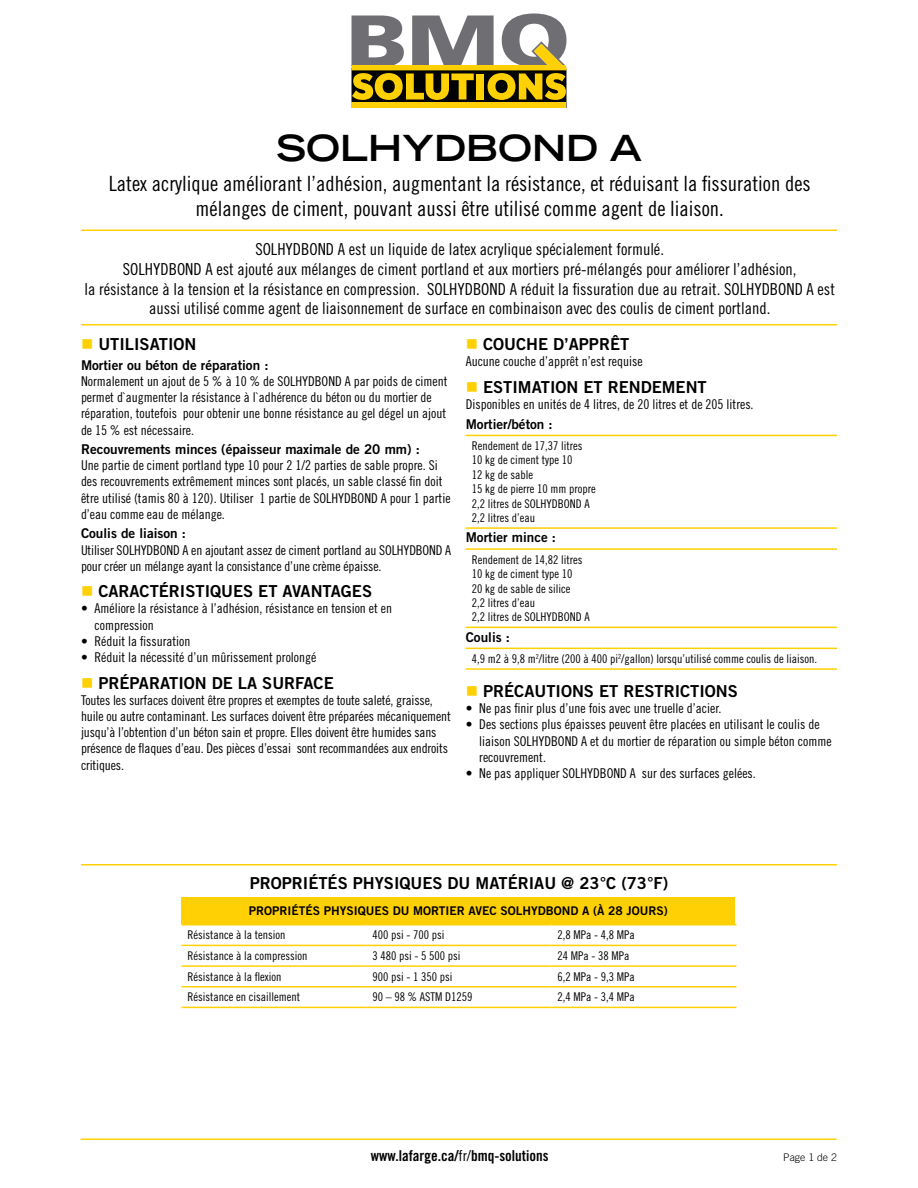
<style>
.page{position:relative;width:918px;height:1188px;background:#fff}
.page>*{position:absolute;margin:0;border:0;box-sizing:border-box;transform-origin:0 0}
.t1{font:700 expanded 36px "Trade Gothic LT Std";color:#000}
.t2{font:21px/25.2px "Trade Gothic LT Std Cn 18";color:#000;text-align:center}
.t3{font:16.5px/19.8px "Trade Gothic LT Std Cn 18";color:#000;text-align:center}
.t4{font:16.5px "Trade Gothic LT Std Bd 2";color:#000}
.t5{font:15px "Trade Gothic LT Std Bd Cn 20";color:#000}
.t6{font:13.5px/16.2px "Trade Gothic LT Std Cn 18";color:#000}
.t7{font:13.5px "Trade Gothic LT Std Bd 2";color:#000}
.t8{font:12px/14.4px "Trade Gothic LT Std Cn 18";color:#000}
.t9{font:12px "Trade Gothic LT Std Bd 2";color:#000}
.t10{font:300 10.5px "Trade Gothic LT Std";color:#000}
.s1{color:#ffd004}
.s2{font-family:"Trade Gothic LT Std Cn 18"}
</style>
<div class="page">
<hr style="left:81px;top:230px;width:756px;height:1px;background:#ffd004">
<hr style="left:81px;top:324px;width:756px;height:2px;background:#ffd004">
<hr style="left:466px;top:435px;width:371px;height:1px;background:#ffd004">
<hr style="left:466px;top:527px;width:371px;height:2px;background:#ffd004">
<hr style="left:466px;top:548px;width:371px;height:2px;background:#ffd004">
<hr style="left:466px;top:627px;width:371px;height:1px;background:#ffd004">
<hr style="left:466px;top:648px;width:371px;height:1px;background:#ffd004">
<hr style="left:466px;top:668px;width:371px;height:2px;background:#ffd004">
<hr style="left:81px;top:864px;width:756px;height:2px;background:#ffd004">
<div style="left:182px;top:897px;width:553px;height:27px;background:#ffd004"></div>
<hr style="left:182px;top:924px;width:185px;height:2px;background:#ffd004">
<hr style="left:367px;top:924px;width:184px;height:2px;background:#ffd004">
<hr style="left:551px;top:924px;width:185px;height:2px;background:#ffd004">
<hr style="left:182px;top:945px;width:185px;height:1px;background:#ffd004">
<hr style="left:367px;top:945px;width:184px;height:1px;background:#ffd004">
<hr style="left:551px;top:945px;width:185px;height:1px;background:#ffd004">
<hr style="left:182px;top:965px;width:185px;height:2px;background:#ffd004">
<hr style="left:367px;top:965px;width:184px;height:2px;background:#ffd004">
<hr style="left:551px;top:965px;width:185px;height:2px;background:#ffd004">
<hr style="left:182px;top:986px;width:185px;height:1px;background:#ffd004">
<hr style="left:367px;top:986px;width:184px;height:1px;background:#ffd004">
<hr style="left:551px;top:986px;width:185px;height:1px;background:#ffd004">
<hr style="left:182px;top:1007px;width:185px;height:1px;background:#ffd004">
<hr style="left:367px;top:1007px;width:184px;height:1px;background:#ffd004">
<hr style="left:551px;top:1007px;width:185px;height:1px;background:#ffd004">
<svg style="left:352px;top:14px;width:214px;height:94px"></svg>
<hr style="left:81px;top:1138px;width:756px;height:2px;background:#ffd004">
<h1 class="t1" style="left:276px;top:125px;width:367px">SOLHYDBOND A</h1>
<h2 class="t2" style="left:109px;top:170px;width:704px">Latex acrylique améliorant l’adhésion, augmentant la résistance, et réduisant la fissuration des mélanges de ciment, pouvant aussi être utilisé comme agent de liaison.</h2>
<p class="t3" style="left:84px;top:239px;width:752px">SOLHYDBOND A est un liquide de latex acrylique spécialement formulé.<br>SOLHYDBOND A est ajouté aux mélanges de ciment portland et aux mortiers pré-mélangés pour améliorer l’adhésion,<br>la résistance à la tension et la résistance en compression. SOLHYDBOND A réduit la fissuration due au retrait. SOLHYDBOND A est aussi utilisé comme agent de liaisonnement de surface en combinaison avec des coulis de ciment portland.</p>
<p class="t4" style="left:81px;top:334px;width:117px"><span class="s1">■</span> UTILISATION</p>
<p class="t7" style="left:81px;top:357px;width:189px">Mortier ou béton de réparation :</p>
<p class="t6" style="left:81px;top:373px;width:368px">Normalement un ajout de 5 % à 10 % de SOLHYDBOND A par poids de ciment permet d`augmenter la résistance à l`adhérence du béton ou du mortier de réparation, toutefois pour obtenir une bonne résistance au gel dégel un ajout de 15 % est nécessaire.</p>
<p class="t7" style="left:81px;top:441px;width:340px">Recouvrements minces (épaisseur maximale de 20 mm) :</p>
<p class="t6" style="left:81px;top:457px;width:371px">Une partie de ciment portland type 10 pour 2 1/2 parties de sable propre. Si des recouvrements extrêmement minces sont placés, un sable classé fin doit être utilisé (tamis 80 à 120). Utiliser 1 partie de SOLHYDBOND A pour 1 partie d’eau comme eau de mélange.</p>
<p class="t7" style="left:81px;top:525px;width:106px">Coulis de liaison :</p>
<p class="t6" style="left:81px;top:541px;width:372px">Utiliser SOLHYDBOND A en ajoutant assez de ciment portland au SOLHYDBOND A pour créer un mélange ayant la consistance d’une crème épaisse.</p>
<p class="t4" style="left:81px;top:581px;width:293px"><span class="s1">■</span> CARACTÉRISTIQUES ET AVANTAGES</p>
<p class="t6" style="left:94px;top:600px;width:299px;text-indent:-14px">• Améliore la résistance à l’adhésion, résistance en tension et en compression</p>
<p class="t6" style="left:81px;top:633px;width:111px">• Réduit la fissuration</p>
<p class="t6" style="left:81px;top:649px;width:237px">• Réduit la nécessité d’un mûrissement prolongé</p>
<p class="t4" style="left:81px;top:673px;width:254px"><span class="s1">■</span> PRÉPARATION DE LA SURFACE</p>
<p class="t6" style="left:81px;top:692px;width:371px">Toutes les surfaces doivent être propres et exemptes de toute saleté, graisse, huile ou autre contaminant. Les surfaces doivent être préparées mécaniquement jusqu’à l’obtention d’un béton sain et propre. Elles doivent être humides sans présence de flaques d’eau. Des pièces d’essai sont recommandées aux endroits critiques.</p>
<p class="t4" style="left:466px;top:334px;width:165px"><span class="s1">■</span> COUCHE D’APPRÊT</p>
<p class="t6" style="left:466px;top:353px;width:178px">Aucune couche d’apprêt n’est requise</p>
<p class="t4" style="left:466px;top:377px;width:243px"><span class="s1">■</span> ESTIMATION ET RENDEMENT</p>
<p class="t6" style="left:466px;top:396px;width:289px">Disponibles en unités de 4 litres, de 20 litres et de 205 litres.</p>
<p class="t7" style="left:466px;top:415px;width:88px">Mortier/béton :</p>
<p class="t8" style="left:472px;top:438px;width:125px">Rendement de 17,37 litres<br>10 kg de ciment type 10<br>12 kg de sable<br>15 kg de pierre 10 mm propre<br>2,2 litres de SOLHYDBOND A<br>2,2 litres d’eau</p>
<p class="t7" style="left:466px;top:529px;width:92px">Mortier mince :</p>
<p class="t8" style="left:472px;top:552px;width:119px">Rendement de 14,82 litres<br>10 kg de ciment type 10<br>20 kg de sable de silice<br>2,2 litres d’eau<br>2,2 litres de SOLHYDBOND A</p>
<p class="t7" style="left:466px;top:628px;width:46px">Coulis :</p>
<p class="t8" style="left:472px;top:651px;width:347px">4,9 m2 à 9,8 m<sup>2</sup>/litre (200 à 400 pi<sup>2</sup>/gallon) lorsqu’utilisé comme coulis de liaison.</p>
<p class="t4" style="left:466px;top:681px;width:274px"><span class="s1">■</span> PRÉCAUTIONS ET RESTRICTIONS</p>
<p class="t6" style="left:466px;top:700px;width:257px">• Ne pas finir plus d’une fois avec une truelle d’acier.</p>
<p class="t6" style="left:479px;top:716px;width:354px;text-indent:-14px">• Des sections plus épaisses peuvent être placées en utilisant le coulis de liaison SOLHYDBOND A et du mortier de réparation ou simple béton comme recouvrement.</p>
<p class="t6" style="left:466px;top:765px;width:292px">• Ne pas appliquer SOLHYDBOND A sur des surfaces gelées.</p>
<p class="t4" style="left:250px;top:873px;width:420px">PROPRIÉTÉS PHYSIQUES DU MATÉRIAU @ 23°C (73°F)</p>
<p class="t9" style="left:249px;top:903px;width:420px">PROPRIÉTÉS PHYSIQUES DU MORTIER AVEC SOLHYDBOND A (À 28 JOURS)</p>
<p class="t8" style="left:188px;top:928px;width:99px">Résistance à la tension</p>
<p class="t8" style="left:373px;top:928px;width:73px">400 psi - 700 psi</p>
<p class="t8" style="left:557px;top:928px;width:79px">2,8 MPa - 4,8 MPa</p>
<p class="t8" style="left:188px;top:948px;width:121px">Résistance à la compression</p>
<p class="t8" style="left:373px;top:948px;width:89px">3 480 psi - 5 500 psi</p>
<p class="t8" style="left:557px;top:948px;width:73px">24 MPa - 38 MPa</p>
<p class="t8" style="left:188px;top:969px;width:95px">Résistance à la flexion</p>
<p class="t8" style="left:373px;top:969px;width:81px">900 psi - 1 350 psi</p>
<p class="t8" style="left:557px;top:969px;width:79px">6,2 MPa - 9,3 MPa</p>
<p class="t8" style="left:188px;top:990px;width:114px">Résistance en cisaillement</p>
<p class="t8" style="left:373px;top:990px;width:101px">90 – 98 % ASTM D1259</p>
<p class="t8" style="left:557px;top:990px;width:79px">2,4 MPa - 3,4 MPa</p>
<p class="t5" style="left:371px;top:1147px;width:179px">www.lafarge.ca/<span class="s2">fr/</span>bmq-solutions</p>
<p class="t10" style="left:783px;top:1151px;width:55px">Page 1 de 2</p>
</div>
